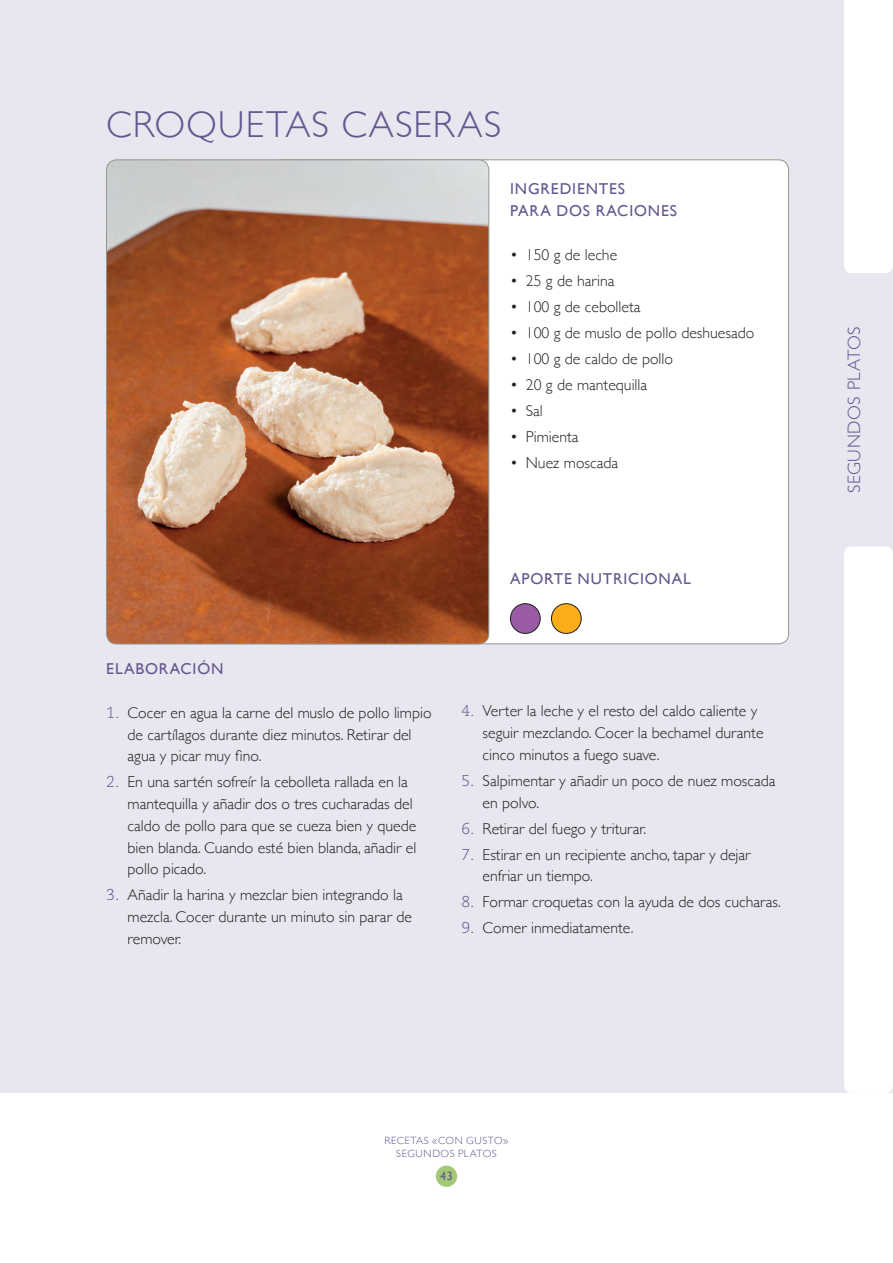
<style>
.page{position:relative;width:893px;height:1263px;background:#fff}
.page>*{position:absolute;margin:0;border:0;box-sizing:border-box;transform-origin:0 0}
.t1{font:300 37.5px "Gill Sans";letter-spacing:.03em;color:#64568f}
.t2{font:300 18px "Gill Sans";letter-spacing:.025em;color:#64568f}
.t3{font:300 15.75px/21.8px "Gill Sans";color:#231f20}
.t4{font:15.75px/21.8px "Gill Sans";letter-spacing:.05em;color:#64568f}
.t5{font:12px "Gill Sans";color:#64568f}
.t6{font:300 10.5px/12.6px "Gill Sans";letter-spacing:.055em;color:#64568f;text-align:center}
.s1{font-family:"Caecilia LT Std";color:#64568f}
</style>
<div class="page">
<div style="left:436px;top:1165px;width:21px;height:22px;background:#a3c876;border-radius:50%"></div>
<div style="left:0;top:0;width:893px;height:1093px;background:#e8e6ef"></div>
<div style="left:844px;top:546px;width:49px;height:547px;background:#fff;border-radius:8px"></div>
<div style="left:844px;top:0;width:49px;height:273px;background:#fff"></div>
<div style="left:271px;top:160px;width:518px;height:484px;background:#fff;border-radius:10px"></div>
<img style="left:106px;top:160px;width:383px;height:484px">
<div style="left:510px;top:604px;width:30px;height:29px;background:#9a5ba5;border-radius:50%"></div>
<div style="left:510px;top:603px;width:31px;height:31px;border:1px solid #231f20;border-radius:50%"></div>
<div style="left:551px;top:604px;width:30px;height:29px;background:#faad19;border-radius:50%"></div>
<div style="left:551px;top:603px;width:31px;height:31px;border:1px solid #231f20;border-radius:50%"></div>
<h1 class="t1" style="left:106px;top:95px;width:396px">CROQUETAS CASERAS</h1>
<p class="t4" style="left:510px;top:178px;width:168px">INGREDIENTES<br>PARA DOS RACIONES</p>
<p class="t3" style="left:510px;top:243px;width:109px">• 150 g de leche</p>
<p class="t3" style="left:510px;top:269px;width:106px">• 25 g de harina</p>
<p class="t3" style="left:510px;top:295px;width:132px">• 100 g de cebolleta</p>
<p class="t3" style="left:510px;top:321px;width:246px">• 100 g de muslo de pollo deshuesado</p>
<p class="t3" style="left:510px;top:347px;width:164px">• 100 g de caldo de pollo</p>
<p class="t3" style="left:510px;top:373px;width:139px">• 20 g de mantequilla</p>
<p class="t3" style="left:510px;top:399px;width:34px">• Sal</p>
<p class="t3" style="left:510px;top:425px;width:70px">• Pimienta</p>
<p class="t3" style="left:510px;top:451px;width:110px">• Nuez moscada</p>
<p class="t4" style="left:510px;top:568px;width:182px">APORTE NUTRICIONAL</p>
<p class="t4" style="left:106px;top:658px;width:119px">ELABORACIÓN</p>
<p class="t3" style="left:128px;top:701px;width:306px;text-indent:-21px"><span class="s1">1.</span> Cocer en agua la carne del muslo de pollo limpio de cartílagos durante diez minutos. Retirar del agua y picar muy fino.</p>
<p class="t3" style="left:128px;top:771px;width:290px;text-indent:-21px"><span class="s1">2.</span> En una sartén sofreír la cebolleta rallada en la mantequilla y añadir dos o tres cucharadas del caldo de pollo para que se cueza bien y quede bien blanda. Cuando esté bien blanda, añadir el pollo picado.</p>
<p class="t3" style="left:128px;top:884px;width:286px;text-indent:-21px"><span class="s1">3.</span> Añadir la harina y mezclar bien integrando la mezcla. Cocer durante un minuto sin parar de remover.</p>
<p class="t3" style="left:483px;top:700px;width:282px;text-indent:-21px"><span class="s1">4.</span> Verter la leche y el resto del caldo caliente y seguir mezclando. Cocer la bechamel durante cinco minutos a fuego suave.</p>
<p class="t3" style="left:483px;top:769px;width:294px;text-indent:-21px"><span class="s1">5.</span> Salpimentar y añadir un poco de nuez moscada en polvo.</p>
<p class="t3" style="left:461px;top:817px;width:186px"><span class="s1">6.</span> Retirar del fuego y triturar.</p>
<p class="t3" style="left:483px;top:843px;width:269px;text-indent:-21px"><span class="s1">7.</span> Estirar en un recipiente ancho, tapar y dejar enfriar un tiempo.</p>
<p class="t3" style="left:461px;top:891px;width:321px"><span class="s1">8.</span> Formar croquetas con la ayuda de dos cucharas.</p>
<p class="t3" style="left:461px;top:917px;width:174px"><span class="s1">9.</span> Comer inmediatamente.</p>
<p class="t2" style="left:840px;top:493px;width:169px;rotate:-90deg">SEGUNDOS PLATOS</p>
<p class="t6" style="left:384px;top:1134px;width:126px">RECETAS «CON GUSTO»<br>SEGUNDOS PLATOS</p>
<p class="t5" style="left:440px;top:1169px;width:14px">43</p>
</div>
